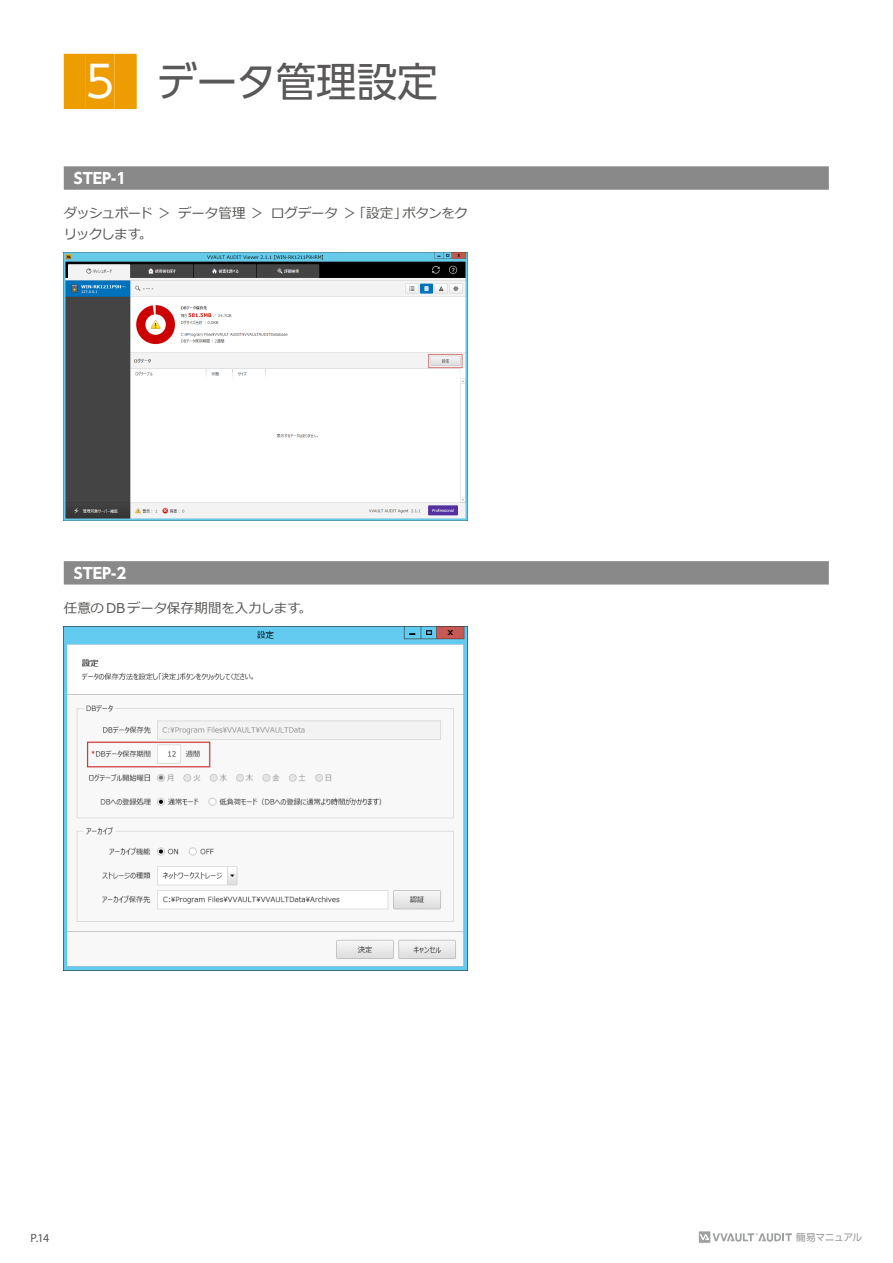
<style>
.page{position:relative;width:893px;height:1263px;background:#fff}
.page>*{position:absolute;margin:0;border:0;box-sizing:border-box;transform-origin:0 0}
.t1{font:40.5px "UD Shin Go Pro";color:#595757}
.t2{font:700 15px "UD Shin Go Pro";color:#fff}
.t3{font:13.5px/21px "Meiryo";letter-spacing:-.035em;color:#575554}
.t4{font:13.5px "Meiryo";letter-spacing:-.015em;color:#575554}
.t5{font:12px "Myriad Pro";color:#575554}
.t6{font:9.75px "UD Shin Go Pro";letter-spacing:-.04em;color:#969697}
.s1{font-family:"UD Shin Go Pro De";font-weight:700;font-size:36px;color:#ee9d00}
.s2{font-size:43.5px;color:#fff}
</style>
<div class="page">
<svg style="left:699px;top:1231px;width:93px;height:12px"></svg>
<div style="left:64px;top:54px;width:22px;height:55px;background:#ee9d00"></div>
<div style="left:86px;top:54px;width:29px;height:55px;background:#ee9d00"></div>
<div style="left:115px;top:54px;width:22px;height:55px;background:#ee9d00"></div>
<div style="left:64px;top:166px;width:765px;height:24px;background:#898989"></div>
<div style="left:64px;top:561px;width:765px;height:23px;background:#898989"></div>
<img style="left:64px;top:253px;width:404px;height:267px">
<img style="left:64px;top:627px;width:404px;height:344px">
<h1 class="t1" style="left:50px;top:49px;width:389px"><span class="s1">［</span><span class="s2">5</span><span class="s1">］</span>データ管理設定</h1>
<p class="t2" style="left:74px;top:166px;width:54px">STEP-1</p>
<p class="t3" style="left:64px;top:204px;width:405px">ダッシュボード ＞ データ管理 ＞ ログデータ ＞「設定」ボタンをクリックします。</p>
<p class="t2" style="left:74px;top:561px;width:54px">STEP-2</p>
<p class="t4" style="left:64px;top:599px;width:250px">任意の DBデータ保存期間を入力します。</p>
<p class="t5" style="left:31px;top:1230px;width:20px">P.14</p>
<p class="t6" style="left:796px;top:1229px;width:68px">簡易マニュアル</p>
</div>
